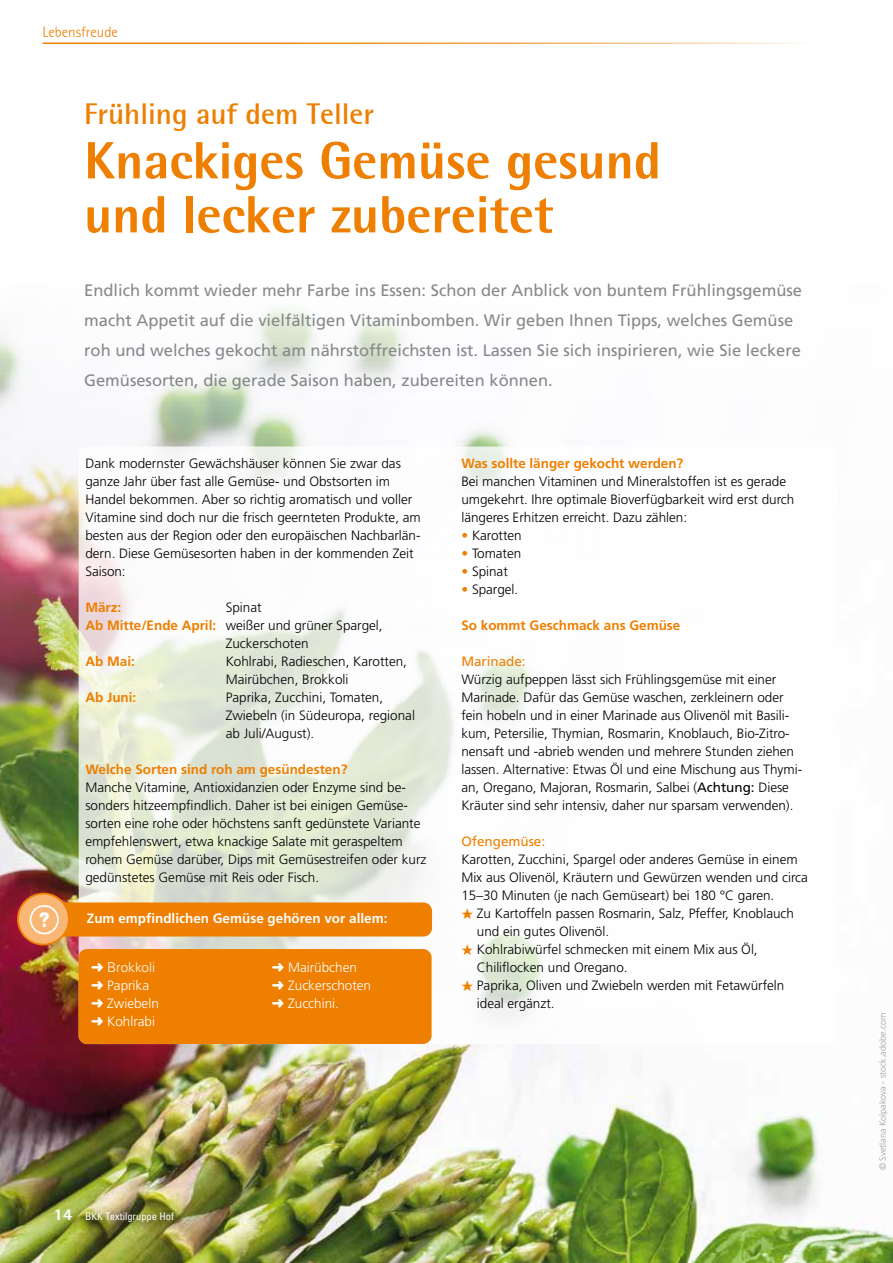
<style>
.page{position:relative;width:893px;height:1263px;background:#fff}
.page>*{position:absolute;margin:0;border:0;box-sizing:border-box;transform-origin:0 0}
.t1{font:800 52.5px/54px "AT Rotis Semi Sans";letter-spacing:-.005em;color:#ee7f00}
.t2{font:700 30px "AT Rotis Semi Sans";color:#ee7f00}
.t3{font:16.5px/30px "Frutiger LT Std";color:#87888a}
.t4{font:300 15px "AT Rotis Semi Sans";color:#ee7f00}
.t5{font:300 13.5px/18px "Frutiger LT Std";color:#000}
.t6{font:700 13.5px "Frutiger LT Std";color:#ee7f00}
.t7{font:300 13.5px/18px "Frutiger LT Std";color:#fff}
.t8{font:700 13.5px "Frutiger LT Std";color:#fff}
.t9{font:13.5px "Frutiger LT Std";color:#ee7f00}
.t10{font:300 13.5px "Univers LT Std";color:#fff}
.t11{font:condensed 10.5px "Univers LT Std";color:#fff}
.t12{font:300 9px "Frutiger LT Std";color:#9c9e9f}
.s1{font-weight:700;color:#ee7f00}
.s2{color:#ee7f00}
.s3{font-weight:400}
.s4{font-family:"AT Rotis Semi Sans";font-weight:800;font-stretch:normal;font-size:16.5px}
</style>
<div class="page">
<img style="left:0;top:307px;width:893px;height:956px">
<img style="left:79px;top:1206px;width:106px;height:27px">
<svg style="left:79px;top:446px;width:759px;height:598px"></svg>
<hr style="left:43px;top:43px;width:766px;height:1px;background:#ee7f00">
<div style="left:49px;top:902px;width:383px;height:34px;background:#ee7f00;border-radius:9px"></div>
<div style="left:78px;top:949px;width:354px;height:95px;background:#ee7f00;border-radius:9px"></div>
<img style="left:18px;top:893px;width:51px;height:51px;border-radius:26px">
<div style="left:17px;top:893px;width:53px;height:52px;border:2px solid #ee7f00;border-radius:50%"></div>
<p class="t4" style="left:43px;top:23px;width:77px">Lebensfreude</p>
<h2 class="t2" style="left:84px;top:96px;width:291px">Frühling auf dem Teller</h2>
<h1 class="t1" style="left:84px;top:133px;width:578px">Knackiges Gemüse gesund und lecker zubereitet</h1>
<p class="t3" style="left:84px;top:275px;width:719px">Endlich kommt wieder mehr Farbe ins Essen: Schon der Anblick von buntem Frühlingsgemüse macht Appetit auf die vielfältigen Vitaminbomben. Wir geben Ihnen Tipps, welches Gemüse roh und welches gekocht am nährstoffreichsten ist. Lassen Sie sich inspirieren, wie Sie leckere Gemüsesorten, die gerade Saison haben, zubereiten können.</p>
<p class="t5" style="left:85px;top:455px;width:337px">Dank modernster Gewächshäuser können Sie zwar das ganze Jahr über fast alle Gemüse- und Obstsorten im Handel bekommen. Aber so richtig aromatisch und voller Vitamine sind doch nur die frisch geernteten Produkte, am besten aus der Region oder den europäischen Nachbarlän&shy;dern. Diese Gemüsesorten haben in der kommenden Zeit Saison:</p>
<p class="t6" style="left:85px;top:599px;width:37px">März:</p>
<p class="t5" style="left:226px;top:599px;width:37px">Spinat</p>
<p class="t5" style="left:85px;top:617px;width:299px"><span class="s1">Ab Mitte/Ende April:</span> weißer und grüner Spargel,</p>
<p class="t5" style="left:226px;top:635px;width:84px">Zuckerschoten</p>
<p class="t6" style="left:85px;top:653px;width:51px">Ab Mai:</p>
<p class="t5" style="left:226px;top:653px;width:183px">Kohlrabi, Radieschen, Karotten,<br>Mairübchen, Brokkoli</p>
<p class="t6" style="left:85px;top:689px;width:53px">Ab Juni:</p>
<p class="t5" style="left:226px;top:688px;width:191px">Paprika, Zucchini, Tomaten,<br>Zwiebeln (in Südeuropa, regional ab Juli/August).</p>
<p class="t6" style="left:85px;top:761px;width:264px">Welche Sorten sind roh am gesündesten?</p>
<p class="t5" style="left:85px;top:778px;width:343px">Manche Vitamine, Antioxidanzien oder Enzyme sind be&shy;sonders hitzeempfindlich. Daher ist bei einigen Gemüse&shy;sorten eine rohe oder höchstens sanft gedünstete Variante empfehlenswert, etwa knackige Salate mit geraspeltem rohem Gemüse darüber, Dips mit Gemüsestreifen oder kurz gedünstetes Gemüse mit Reis oder Fisch.</p>
<p class="t8" style="left:87px;top:910px;width:302px">Zum empfindlichen Gemüse gehören vor allem:</p>
<p class="t10" style="left:91px;top:959px;width:65px">➜ Brokkoli</p>
<p class="t7" style="left:91px;top:977px;width:69px">➜ Paprika ➜ Zwiebeln ➜ Kohlrabi</p>
<p class="t7" style="left:272px;top:959px;width:101px">➜ Mairübchen ➜ Zuckerschoten ➜ Zucchini.</p>
<p class="t6" style="left:461px;top:455px;width:223px">Was sollte länger gekocht werden?</p>
<p class="t5" style="left:461px;top:473px;width:335px">Bei manchen Vitaminen und Mineralstoffen ist es gerade umgekehrt. Ihre optimale Bioverfügbarkeit wird erst durch längeres Erhitzen erreicht. Dazu zählen:</p>
<p class="t5" style="left:461px;top:527px;width:62px"><span class="s2">•</span> Karotten</p>
<p class="t5" style="left:461px;top:545px;width:61px"><span class="s2">•</span> Tomaten</p>
<p class="t5" style="left:461px;top:563px;width:48px"><span class="s2">•</span> Spinat</p>
<p class="t5" style="left:461px;top:581px;width:58px"><span class="s2">•</span> Spargel.</p>
<p class="t6" style="left:461px;top:617px;width:221px">So kommt Geschmack ans Gemüse</p>
<p class="t9" style="left:461px;top:653px;width:66px">Marinade:</p>
<p class="t5" style="left:461px;top:671px;width:342px">Würzig aufpeppen lässt sich Frühlingsgemüse mit einer Marinade. Dafür das Gemüse waschen, zerkleinern oder fein hobeln und in einer Marinade aus Olivenöl mit Basili&shy;kum, Petersilie, Thymian, Rosmarin, Knoblauch, Bio-Zitro&shy;nensaft und -abrieb wenden und mehrere Stunden ziehen lassen. Alternative: Etwas Öl und eine Mischung aus Thymi&shy;an, Oregano, Majoran, Rosmarin, Salbei (<span class="s3">Achtung:</span> Diese Kräuter sind sehr intensiv, daher nur sparsam verwenden).</p>
<p class="t9" style="left:461px;top:833px;width:85px">Ofengemüse:</p>
<p class="t5" style="left:461px;top:850px;width:348px">Karotten, Zucchini, Spargel oder anderes Gemüse in einem<br>Mix aus Olivenöl, Kräutern und Gewürzen wenden und circa<br>15–30 Minuten (je nach Gemüseart) bei 180 °C garen.</p>
<p class="t5" style="left:477px;top:904px;width:319px;text-indent:-16px"><span class="s2">★</span> Zu Kartoffeln passen Rosmarin, Salz, Pfeffer, Knoblauch und ein gutes Olivenöl.</p>
<p class="t5" style="left:477px;top:940px;width:282px;text-indent:-16px"><span class="s2">★</span> Kohlrabiwürfel schmecken mit einem Mix aus Öl,<br>Chiliflocken und Oregano.</p>
<p class="t5" style="left:477px;top:976px;width:309px;text-indent:-16px"><span class="s2">★</span> Paprika, Oliven und Zwiebeln werden mit Fetawürfeln ideal ergänzt.</p>
<p class="t11" style="left:54px;top:1209px;width:122px"><span class="s4">14</span> BKK Textilgruppe Hof</p>
<p class="t12" style="left:877px;top:1170px;width:159px;rotate:-90deg">© Svetlana Kolpakova - stock.adobe.com</p>
</div>
